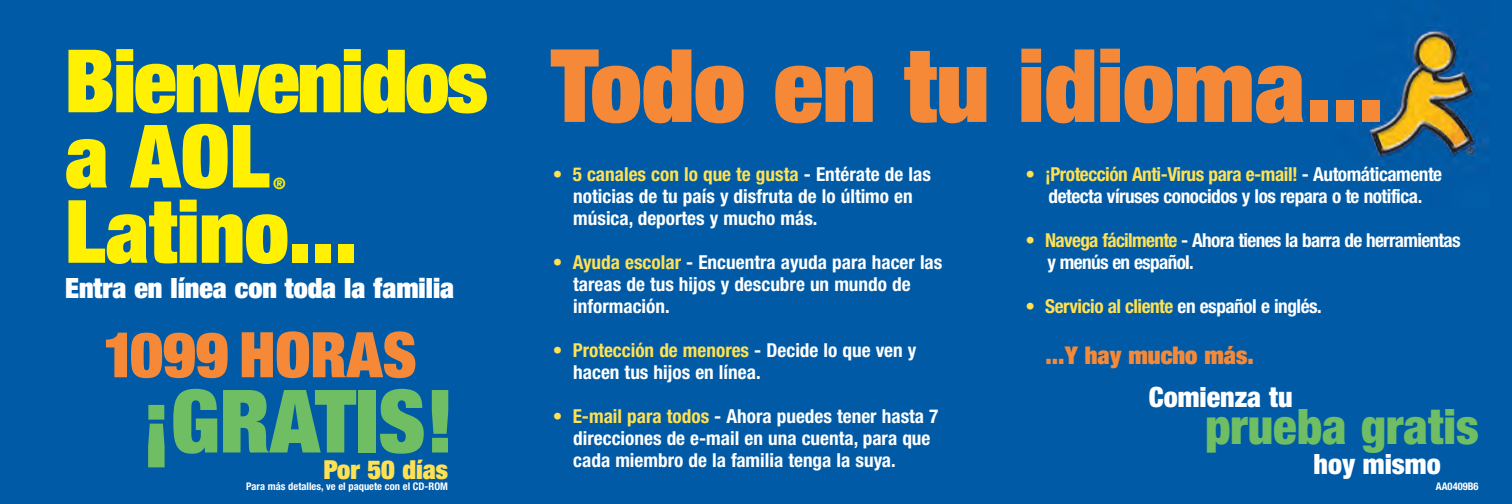
<style>
.page{position:relative;width:1512px;height:504px;background:#015aa5}
.page>*{position:absolute;margin:0;border:0;box-sizing:border-box;transform-origin:0 0}
.t1{font:900 expanded 101.5px "Helvetica Neue";color:#f58938}
.t2{font:900 expanded 87.5px/75.2px "Helvetica Neue";letter-spacing:-.02em;color:#fff101}
.t3{font:900 expanded 87.5px "Helvetica Neue";color:#6fbe64}
.t4{font:900 expanded 63px "Helvetica Neue";color:#f58938}
.t5{font:900 condensed 49px "Helvetica Neue";color:#6fbe64}
.t6{font:900 expanded 28px "Helvetica Neue";color:#fff}
.t7{font:900 condensed 28px "Helvetica Neue";color:#fff}
.t8{font:900 expanded 26.25px "Helvetica Neue";color:#ffe152}
.t9{font:900 expanded 24.5px "Helvetica Neue";color:#f58938}
.t10{font:700 condensed 19.25px/21.9px "Helvetica Neue";color:#fff}
.t11{font:700 condensed 19.25px/21.9px "Helvetica Neue";letter-spacing:-.025em;color:#fff;text-align:center}
.t12{font:700 condensed 19.25px/21.9px "Helvetica Neue";letter-spacing:-.035em;color:#fff}
.t13{font:700 condensed 19.25px "Helvetica Neue";letter-spacing:-.025em;color:#ffe152}
.t14{font:900 expanded 15.75px "Helvetica Neue";color:#fff101}
.t15{font:700 condensed 10.5px "Helvetica Neue";color:#fff}
.s1{color:#ffe152}
.s2{color:#fff}
</style>
<div class="page">
<p class="t2" style="left:65px;top:51px;width:424px">Bienvenidos a AOL</p>
<p class="t14" style="left:273px;top:178px;width:14px">®</p>
<p class="t2" style="left:65px;top:202px;width:293px">Latino...</p>
<p class="t6" style="left:65px;top:278px;width:391px">Entra en línea con toda la familia</p>
<p class="t4" style="left:103px;top:332px;width:315px">1099 HORAS</p>
<p class="t3" style="left:142px;top:390px;width:314px">¡GRATIS!</p>
<p class="t8" style="left:323px;top:460px;width:126px">Por 50 días</p>
<p class="t1" style="left:551px;top:49px;width:835px">Todo en tu idioma...</p>
<p class="t10" style="left:573px;top:165px;width:359px;text-indent:-20px"><span class="s1">• 5 canales con lo que te gusta</span> - Entérate de las noticias de tu país y disfruta de lo último en música, deportes y mucho más.</p>
<p class="t10" style="left:573px;top:253px;width:371px;text-indent:-20px"><span class="s1">• Ayuda escolar</span> - Encuentra ayuda para hacer las tareas de tus hijos y descubre un mundo de información.</p>
<p class="t10" style="left:573px;top:341px;width:345px;text-indent:-20px"><span class="s1">• Protección de menores</span> - Decide lo que ven y hacen tus hijos en línea.</p>
<p class="t10" style="left:573px;top:407px;width:367px;text-indent:-20px"><span class="s1">• E-mail para todos</span> - Ahora puedes tener hasta 7 direcciones de e-mail en una cuenta, para que cada miembro de la familia tenga la suya.</p>
<p class="t11" style="left:1025px;top:165px;width:418px"><span class="s1">• ¡Protección Anti-Virus para e-mail!</span> - Automáticamente detecta víruses conocidos y los repara o te notifica.</p>
<p class="t12" style="left:1048px;top:231px;width:415px;text-indent:-22px"><span class="s1">• Navega fácilmente</span> - Ahora tienes la barra de herramientas y menús en español.</p>
<p class="t13" style="left:1025px;top:300px;width:298px">• Servicio al cliente <span class="s2">en español e inglés.</span></p>
<p class="t9" style="left:1046px;top:346px;width:210px">...Y hay mucho más.</p>
<p class="t7" style="left:1149px;top:387px;width:145px">Comienza tu</p>
<p class="t5" style="left:1205px;top:409px;width:275px">prueba gratis</p>
<p class="t7" style="left:1313px;top:454px;width:129px">hoy mismo</p>
<p class="t15" style="left:246px;top:483px;width:203px">Para más detalles, ve el paquete con el CD-ROM</p>
<p class="t15" style="left:1436px;top:483px;width:44px">AA0409B6</p>
</div>
